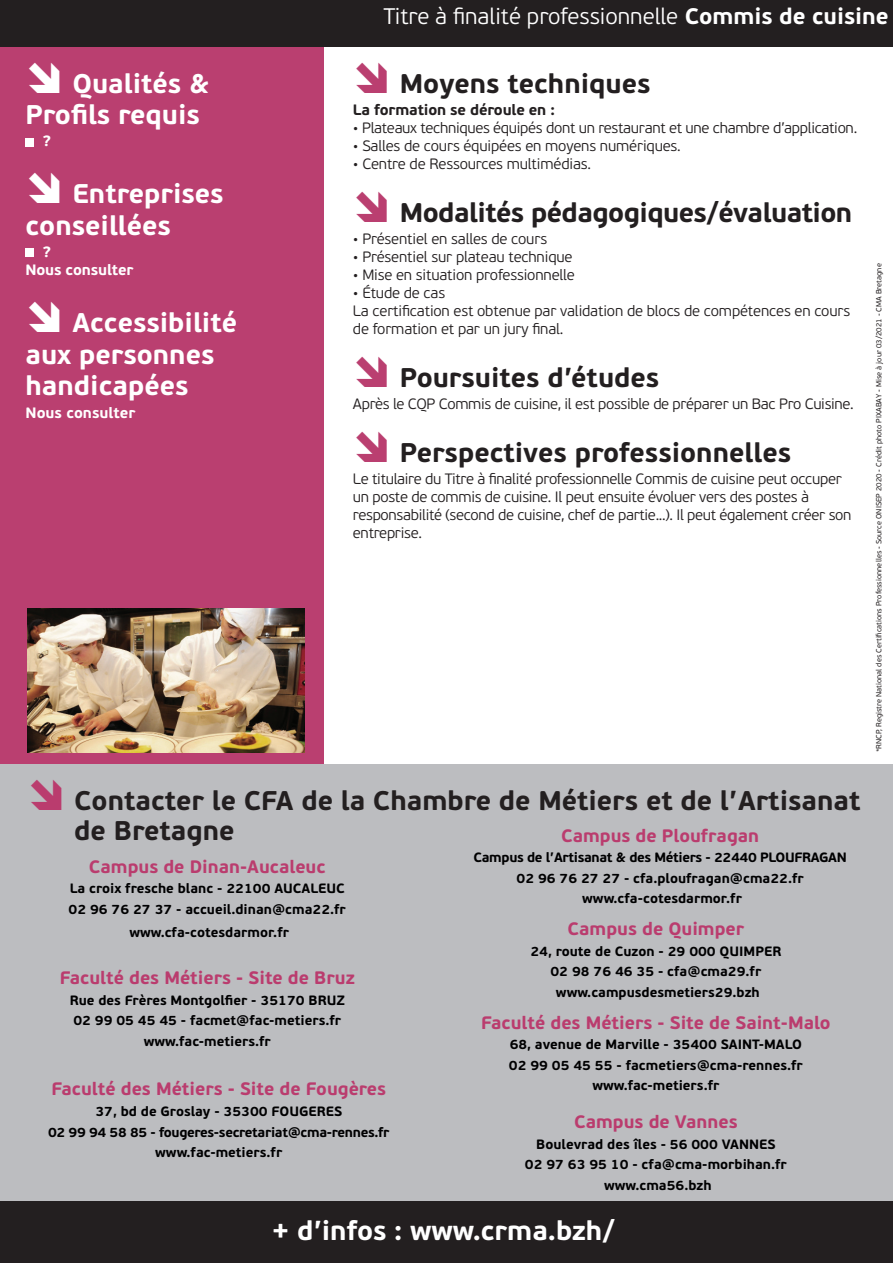
<style>
.page{position:relative;width:893px;height:1263px;background:#fff}
.page>*{position:absolute;margin:0;border:0;box-sizing:border-box;transform-origin:0 0}
.TITRES_FLECHES{font:700 27px/30px "PF Beau Sans Pro";color:#231f20}
.TITRES_FLECHES_BLANC{font:700 27px/31.5px "PF Beau Sans Pro";color:#fff}
.TITRES_FLECHES-2{font:700 27px "PF Beau Sans Pro";letter-spacing:-.02em;color:#231f20}
.TITRES_FLECHES-3{font:700 27px "PF Beau Sans Pro";color:#fff}
.t1{font:300 22.5px "PF Beau Sans Pro";color:#fff}
.t2{font:700 18px "PF Beau Sans Pro";color:#ba3c6e}
.TEXTE_COURANT{font:300 15px/18px "PF Beau Sans Pro";letter-spacing:-.02em;color:#231f20}
.COURANT_BLANC{font:700 15px "PF Beau Sans Pro";letter-spacing:-.005em;color:#fff}
.TEXTE_COURANT-2{font:700 15px "PF Beau Sans Pro";letter-spacing:-.01em;color:#231f20}
.t3{font:700 13.5px "PF Beau Sans Pro";color:#000001}
.t4{font:700 13.5px "PF Beau Sans Pro";letter-spacing:-.025em;color:#000001}
.t5{font:7.5px "PF Beau Sans Pro";color:#231f20}
.s1{font-weight:700}
</style>
<div class="page">
<div style="left:0;top:0;width:323px;height:765px;background:#ba3f70"></div>
<div style="left:0;top:0;width:893px;height:47px;background:#231f20"></div>
<div style="left:26px;top:138px;width:8px;height:8px;background:#fff"></div>
<div style="left:26px;top:249px;width:8px;height:8px;background:#fff"></div>
<img style="left:28px;top:608px;width:277px;height:144px">
<div style="left:0;top:764px;width:893px;height:498px;background:#bcbdc0"></div>
<div style="left:0;top:1202px;width:893px;height:61px;background:#231f20"></div>
<p class="TITRES_FLECHES_BLANC" style="left:26px;top:68px;width:186px;text-indent:47px">Qualités &amp;<br>Profils requis</p>
<p class="COURANT_BLANC" style="left:43px;top:132px;width:10px">?</p>
<p class="TITRES_FLECHES_BLANC" style="left:26px;top:179px;width:200px;text-indent:47px">Entreprises conseillées</p>
<p class="COURANT_BLANC" style="left:43px;top:243px;width:10px">?</p>
<p class="COURANT_BLANC" style="left:26px;top:261px;width:109px">Nous consulter</p>
<p class="TITRES_FLECHES_BLANC" style="left:26px;top:308px;width:213px;text-indent:47px">Accessibilité aux personnes handicapées</p>
<p class="COURANT_BLANC" style="left:26px;top:403px;width:111px">Nous consulter</p>
<p class="t1" style="left:383px;top:4px;width:507px">Titre à finalité professionnelle <span class="s1">Commis de cuisine</span></p>
<p class="TITRES_FLECHES" style="left:400px;top:69px;width:252px">Moyens techniques</p>
<p class="TEXTE_COURANT-2" style="left:353px;top:100px;width:203px">La formation se déroule en :</p>
<p class="TEXTE_COURANT" style="left:353px;top:119px;width:506px">• Plateaux techniques équipés dont un restaurant et une chambre d’application.</p>
<p class="TEXTE_COURANT" style="left:353px;top:137px;width:329px">• Salles de cours équipées en moyens numériques.</p>
<p class="TEXTE_COURANT" style="left:353px;top:155px;width:240px">• Centre de Ressources multimédias.</p>
<p class="TITRES_FLECHES-2" style="left:400px;top:196px;width:454px">Modalités pédagogiques/évaluation</p>
<p class="TEXTE_COURANT" style="left:353px;top:230px;width:196px">• Présentiel en salles de cours</p>
<p class="TEXTE_COURANT" style="left:353px;top:248px;width:221px">• Présentiel sur plateau technique</p>
<p class="TEXTE_COURANT" style="left:353px;top:266px;width:223px">• Mise en situation professionnelle</p>
<p class="TEXTE_COURANT" style="left:353px;top:284px;width:94px">• Étude de cas</p>
<p class="TEXTE_COURANT" style="left:353px;top:302px;width:499px">La certification est obtenue par validation de blocs de compétences en cours de formation et par un jury final.</p>
<p class="TITRES_FLECHES" style="left:400px;top:363px;width:261px">Poursuites d’études</p>
<p class="TEXTE_COURANT" style="left:353px;top:395px;width:502px">Après le CQP Commis de cuisine, il est possible de préparer un Bac Pro Cuisine.</p>
<p class="TITRES_FLECHES" style="left:400px;top:438px;width:393px">Perspectives professionnelles</p>
<p class="TEXTE_COURANT" style="left:353px;top:470px;width:500px">Le titulaire du Titre à finalité professionnelle Commis de cuisine peut occuper un poste de commis de cuisine. Il peut ensuite évoluer vers des postes à responsabilité (second de cuisine, chef de partie...). Il peut également créer son entreprise.</p>
<p class="t5" style="left:875px;top:752px;width:491px;rotate:-90deg">*RNCP, Registre National des Certifications Professionnelles - Source ONISEP 2020 - Crédit photo PIXABAY - Mise à jour 03/2021 - CMA Bretagne</p>
<p class="TITRES_FLECHES" style="left:74px;top:786px;width:788px">Contacter le CFA de la Chambre de Métiers et de l’Artisanat de Bretagne</p>
<p class="t2" style="left:561px;top:824px;width:200px">Campus de Ploufragan</p>
<p class="t4" style="left:473px;top:849px;width:375px">Campus de l’Artisanat &amp; des Métiers - 22440 PLOUFRAGAN</p>
<p class="t3" style="left:516px;top:870px;width:289px">02 96 76 27 27 - cfa.ploufragan@cma22.fr</p>
<p class="t3" style="left:582px;top:890px;width:161px">www.cfa-cotesdarmor.fr</p>
<p class="t2" style="left:568px;top:918px;width:178px">Campus de Quimper</p>
<p class="t3" style="left:530px;top:943px;width:252px">24, route de Cuzon - 29 000 QUIMPER</p>
<p class="t3" style="left:550px;top:963px;width:212px">02 98 76 46 35 - cfa@cma29.fr</p>
<p class="t3" style="left:556px;top:984px;width:205px">www.campusdesmetiers29.bzh</p>
<p class="t2" style="left:89px;top:855px;width:238px">Campus de Dinan-Aucaleuc</p>
<p class="t3" style="left:70px;top:880px;width:277px">La croix fresche blanc - 22100 AUCALEUC</p>
<p class="t3" style="left:69px;top:900px;width:279px">02 96 76 27 37 - accueil.dinan@cma22.fr</p>
<p class="t3" style="left:129px;top:924px;width:161px">www.cfa-cotesdarmor.fr</p>
<p class="t2" style="left:60px;top:966px;width:296px">Faculté des Métiers - Site de Bruz</p>
<p class="t3" style="left:70px;top:991px;width:277px">Rue des Frères Montgolfier - 35170 BRUZ</p>
<p class="t3" style="left:73px;top:1012px;width:269px">02 99 05 45 45 - facmet@fac-metiers.fr</p>
<p class="t3" style="left:144px;top:1032px;width:129px">www.fac-metiers.fr</p>
<p class="t2" style="left:51px;top:1078px;width:336px">Faculté des Métiers - Site de Fougères</p>
<p class="t3" style="left:95px;top:1103px;width:248px">37, bd de Groslay - 35300 FOUGERES</p>
<p class="t4" style="left:48px;top:1123px;width:343px">02 99 94 58 85 - fougeres-secretariat@cma-rennes.fr</p>
<p class="t3" style="left:155px;top:1144px;width:129px">www.fac-metiers.fr</p>
<p class="t2" style="left:481px;top:1011px;width:351px">Faculté des Métiers - Site de Saint-Malo</p>
<p class="t3" style="left:510px;top:1036px;width:294px">68, avenue de Marville - 35400 SAINT-MALO</p>
<p class="t3" style="left:509px;top:1057px;width:295px">02 99 05 45 55 - facmetiers@cma-rennes.fr</p>
<p class="t3" style="left:592px;top:1077px;width:129px">www.fac-metiers.fr</p>
<p class="t2" style="left:574px;top:1111px;width:165px">Campus de Vannes</p>
<p class="t3" style="left:536px;top:1136px;width:241px">Boulevrad des îles - 56 000 VANNES</p>
<p class="t3" style="left:525px;top:1156px;width:264px">02 97 63 95 10 - cfa@cma-morbihan.fr</p>
<p class="t3" style="left:604px;top:1177px;width:109px">www.cma56.bzh</p>
<p class="TITRES_FLECHES-3" style="left:272px;top:1214px;width:345px">+ d’infos : www.crma.bzh/</p>
</div>
